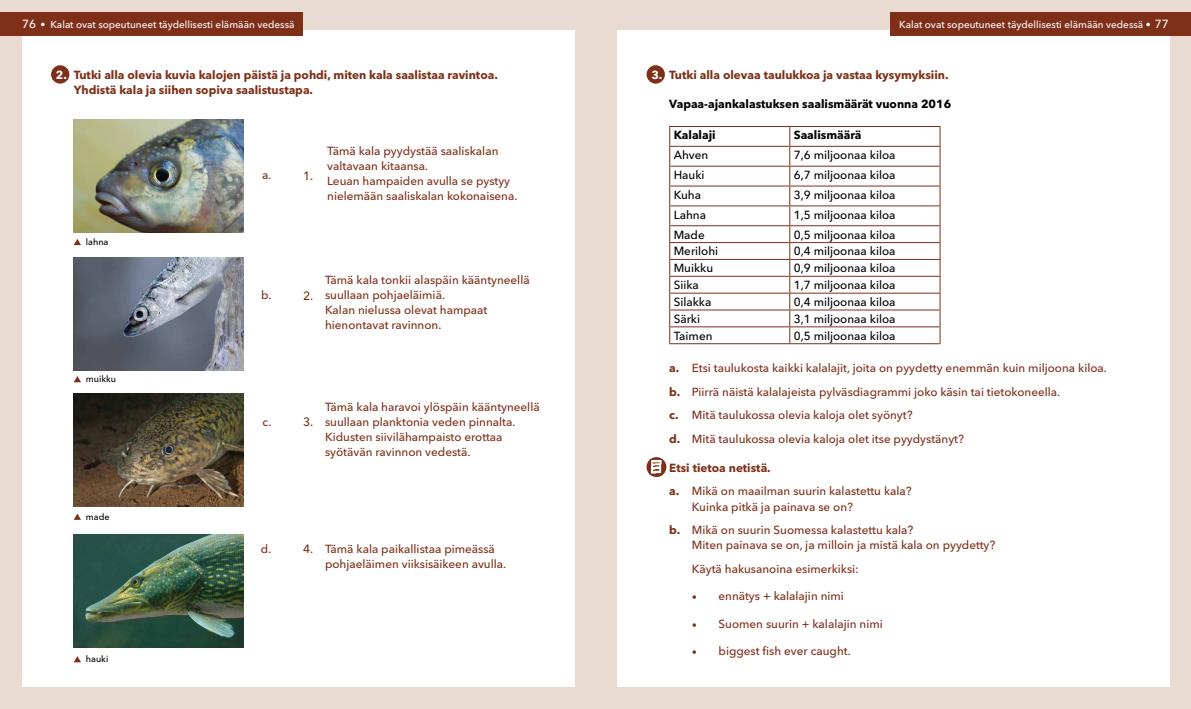
<style>
.page{position:relative;width:1191px;height:709px;background:#fff}
.page>*{position:absolute;margin:0;border:0;box-sizing:border-box;transform-origin:0 0}
.t1{font:500 12px "Avenir Next LT Pro";color:#7f2f18}
.t2{font:500 11.7px/15px "Avenir Next LT Pro";color:#7f2f18}
.t3{font:500 11.7px "Avenir Next LT Pro";color:#000}
.t4{font:700 11.7px/15px "Avenir Next LT Pro";color:#7f2f18}
.t5{font:700 11.7px "Avenir Next LT Pro";color:#000}
.t6{font:500 10px "Avenir Next LT Pro";color:#fff}
.t7{font:500 9px "Avenir Next LT Pro";color:#000}
.s1{font-size:11.7px}
.s2{color:#fff}
.s3{font-weight:700}
.s4{font-family:"Minion Pro";font-weight:400;font-size:13.3px}
</style>
<div class="page">
<div style="left:0;top:0;width:595px;height:709px;background:#e9dad2"></div>
<div style="left:22px;top:30px;width:553px;height:656px;background:#fff"></div>
<div style="left:595px;top:0;width:596px;height:709px;background:#e9dad2"></div>
<div style="left:617px;top:30px;width:552px;height:656px;background:#fff"></div>
<div style="left:0;top:13px;width:303px;height:23px;background:#7f2f18"></div>
<div style="left:890px;top:13px;width:301px;height:23px;background:#7f2f18"></div>
<svg style="left:74px;top:239px;width:7px;height:6px"></svg>
<svg style="left:74px;top:376px;width:7px;height:6px"></svg>
<svg style="left:74px;top:513px;width:7px;height:7px"></svg>
<svg style="left:74px;top:656px;width:7px;height:6px"></svg>
<div style="left:51px;top:65px;width:18px;height:19px;background:#7f2f18;border-radius:50%"></div>
<img style="left:74px;top:119px;width:169px;height:113px">
<img style="left:74px;top:257px;width:169px;height:114px">
<img style="left:74px;top:534px;width:169px;height:113px">
<img style="left:74px;top:393px;width:169px;height:113px">
<div style="left:646px;top:65px;width:19px;height:19px;background:#7f2f18;border-radius:50%"></div>
<hr style="left:669px;top:126px;width:120px;height:1px;background:#7f2f18">
<hr style="left:789px;top:126px;width:151px;height:1px;background:#7f2f18">
<hr style="left:669px;top:146px;width:120px;height:1px;background:#7f2f18">
<hr style="left:789px;top:146px;width:151px;height:1px;background:#7f2f18">
<hr style="left:669px;top:166px;width:120px;height:1px;background:#7f2f18">
<hr style="left:789px;top:166px;width:151px;height:1px;background:#7f2f18">
<hr style="left:669px;top:185px;width:120px;height:1px;background:#7f2f18">
<hr style="left:789px;top:185px;width:151px;height:1px;background:#7f2f18">
<hr style="left:669px;top:205px;width:120px;height:1px;background:#7f2f18">
<hr style="left:789px;top:205px;width:151px;height:1px;background:#7f2f18">
<hr style="left:669px;top:225px;width:120px;height:1px;background:#7f2f18">
<hr style="left:789px;top:225px;width:151px;height:1px;background:#7f2f18">
<hr style="left:669px;top:242px;width:120px;height:1px;background:#7f2f18">
<hr style="left:789px;top:242px;width:151px;height:1px;background:#7f2f18">
<hr style="left:669px;top:259px;width:120px;height:1px;background:#7f2f18">
<hr style="left:789px;top:259px;width:151px;height:1px;background:#7f2f18">
<hr style="left:669px;top:276px;width:120px;height:1px;background:#7f2f18">
<hr style="left:789px;top:276px;width:151px;height:1px;background:#7f2f18">
<hr style="left:669px;top:293px;width:120px;height:1px;background:#7f2f18">
<hr style="left:789px;top:293px;width:151px;height:1px;background:#7f2f18">
<hr style="left:669px;top:309px;width:120px;height:1px;background:#7f2f18">
<hr style="left:789px;top:309px;width:151px;height:1px;background:#7f2f18">
<hr style="left:669px;top:326px;width:120px;height:1px;background:#7f2f18">
<svg style="left:669px;top:127px;width:1px;height:216px"></svg>
<hr style="left:789px;top:326px;width:151px;height:1px;background:#7f2f18">
<svg style="left:789px;top:127px;width:1px;height:216px"></svg>
<svg style="left:939px;top:127px;width:1px;height:216px"></svg>
<hr style="left:669px;top:343px;width:120px;height:1px;background:#7f2f18">
<hr style="left:789px;top:343px;width:151px;height:1px;background:#7f2f18">
<svg style="left:646px;top:457px;width:20px;height:20px"></svg>
<img style="left:650px;top:458px;width:13px;height:17px">
<p class="t6" style="left:22px;top:19px;width:274px"><span class="s1">76</span> • Kalat ovat sopeutuneet täydellisesti elämään vedessä</p>
<p class="t6" style="left:899px;top:19px;width:271px">Kalat ovat sopeutuneet täydellisesti elämään vedessä • <span class="s1">77</span></p>
<p class="t4" style="left:74px;top:67px;width:425px;text-indent:-18px"><span class="s2">2.</span> Tutki alla olevia kuvia kalojen päistä ja pohdi, miten kala saalistaa ravintoa.<br>Yhdistä kala ja siihen sopiva saalistustapa.</p>
<p class="t7" style="left:86px;top:236px;width:24px">lahna</p>
<p class="t7" style="left:86px;top:374px;width:32px">muikku</p>
<p class="t7" style="left:86px;top:511px;width:25px">made</p>
<p class="t7" style="left:86px;top:653px;width:24px">hauki</p>
<p class="t2" style="left:262px;top:168px;width:11px">a.</p>
<p class="t1" style="left:303px;top:168px;width:12px">1.</p>
<p class="t2" style="left:327px;top:143px;width:192px">Tämä kala pyydystää saaliskalan valtavaan kitaansa.<br>Leuan hampaiden avulla se pystyy nielemään saaliskalan kokonaisena.</p>
<p class="t2" style="left:261px;top:288px;width:12px">b.</p>
<p class="t1" style="left:303px;top:288px;width:12px">2.</p>
<p class="t2" style="left:325px;top:272px;width:206px">Tämä kala tonkii alaspäin kääntyneellä suullaan pohjaeläimiä.<br>Kalan nielussa olevat hampaat hienontavat ravinnon.</p>
<p class="t2" style="left:263px;top:414px;width:10px">c.</p>
<p class="t1" style="left:303px;top:415px;width:12px">3.</p>
<p class="t2" style="left:325px;top:399px;width:216px">Tämä kala haravoi ylöspäin kääntyneellä suullaan planktonia veden pinnalta.<br>Kidusten siivilähampaisto erottaa syötävän ravinnon vedestä.</p>
<p class="t2" style="left:261px;top:541px;width:12px">d.</p>
<p class="t1" style="left:303px;top:541px;width:12px">4.</p>
<p class="t2" style="left:325px;top:541px;width:183px">Tämä kala paikallistaa pimeässä pohjaeläimen viiksisäikeen avulla.</p>
<p class="t4" style="left:651px;top:67px;width:299px"><span class="s2">3.</span> Tutki alla olevaa taulukkoa ja vastaa kysymyksiin.</p>
<p class="t5" style="left:669px;top:96px;width:283px">Vapaa-ajankalastuksen saalismäärät vuonna 2016</p>
<p class="t5" style="left:673px;top:128px;width:43px">Kalalaji</p>
<p class="t5" style="left:793px;top:128px;width:69px">Saalismäärä</p>
<p class="t3" style="left:673px;top:148px;width:36px">Ahven</p>
<p class="t3" style="left:793px;top:148px;width:103px">7,6 miljoonaa kiloa</p>
<p class="t3" style="left:673px;top:168px;width:32px">Hauki</p>
<p class="t3" style="left:793px;top:168px;width:103px">6,7 miljoonaa kiloa</p>
<p class="t3" style="left:673px;top:188px;width:29px">Kuha</p>
<p class="t3" style="left:793px;top:188px;width:103px">3,9 miljoonaa kiloa</p>
<p class="t3" style="left:673px;top:208px;width:34px">Lahna</p>
<p class="t3" style="left:793px;top:208px;width:103px">1,5 miljoonaa kiloa</p>
<p class="t3" style="left:673px;top:227px;width:33px">Made</p>
<p class="t3" style="left:793px;top:227px;width:103px">0,5 miljoonaa kiloa</p>
<p class="t3" style="left:673px;top:244px;width:46px">Merilohi</p>
<p class="t3" style="left:793px;top:244px;width:103px">0,4 miljoonaa kiloa</p>
<p class="t3" style="left:673px;top:261px;width:41px">Muikku</p>
<p class="t3" style="left:793px;top:261px;width:103px">0,9 miljoonaa kiloa</p>
<p class="t3" style="left:673px;top:278px;width:27px">Siika</p>
<p class="t3" style="left:793px;top:278px;width:103px">1,7 miljoonaa kiloa</p>
<p class="t3" style="left:673px;top:295px;width:39px">Silakka</p>
<p class="t3" style="left:793px;top:295px;width:103px">0,4 miljoonaa kiloa</p>
<p class="t3" style="left:673px;top:312px;width:28px">Särki</p>
<p class="t3" style="left:793px;top:312px;width:103px">3,1 miljoonaa kiloa</p>
<p class="t3" style="left:673px;top:328px;width:40px">Taimen</p>
<p class="t3" style="left:793px;top:328px;width:103px">0,5 miljoonaa kiloa</p>
<p class="t2" style="left:669px;top:356px;width:439px;line-height:23.5px"><span class="s3">a.</span> Etsi taulukosta kaikki kalalajit, joita on pyydetty enemmän kuin miljoona kiloa. <span class="s3">b.</span> Piirrä näistä kalalajeista pylväsdiagrammi joko käsin tai tietokoneella.<br><span class="s3">c.</span> Mitä taulukossa olevia kaloja olet syönyt?<br><span class="s3">d.</span> Mitä taulukossa olevia kaloja olet itse pyydystänyt?</p>
<p class="t2" style="left:669px;top:456px;width:244px;line-height:23.5px"><span class="s3">Etsi tietoa netistä.<br>a.</span> Mikä on maailman suurin kalastettu kala?</p>
<p class="t2" style="left:669px;top:494px;width:246px;line-height:23.5px;text-indent:23px">Kuinka pitkä ja painava se on?<br><span class="s3">b.</span> Mikä on suurin Suomessa kalastettu kala?</p>
<p class="t2" style="left:692px;top:533px;width:305px;line-height:23.5px">Miten painava se on, ja milloin ja mistä kala on pyydetty?<br>Käytä hakusanoina esimerkiksi:</p>
<p class="t2" style="left:692px;top:588px;width:154px"><span class="s4">•</span> ennätys + kalalajin nimi</p>
<p class="t2" style="left:692px;top:616px;width:192px"><span class="s4">•</span> Suomen suurin + kalalajin nimi</p>
<p class="t2" style="left:692px;top:643px;width:160px"><span class="s4">•</span> biggest fish ever caught.</p>
</div>
